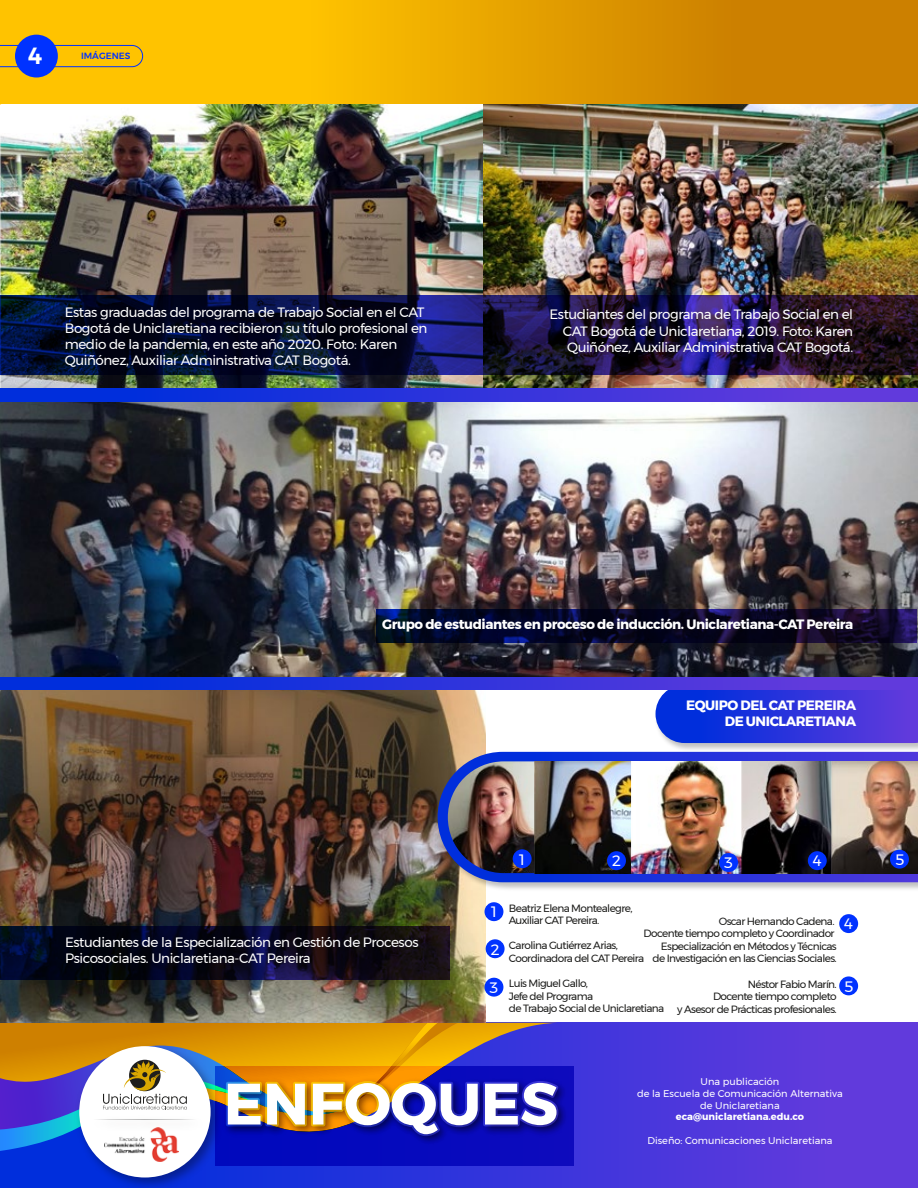
<style>
.page{position:relative;width:918px;height:1188px;background:#fff}
.page>*{position:absolute;margin:0;border:0;box-sizing:border-box;transform-origin:0 0}
.t1{font:700 58.2px "Montserrat";color:#fff}
.t2{font:600 23.4px "Montserrat";color:#fff}
.t3{font:15px "Montserrat";color:#fff}
.t4{font:13.5px/16.2px "Montserrat";letter-spacing:-.03em;color:#fff}
.t5{font:700 13.5px/16.2px "Montserrat";letter-spacing:-.03em;color:#fff;text-align:right}
.t6{font:10.5px/12.6px "Montserrat";letter-spacing:-.06em;color:#1d1d1b}
.t7{font:9.75px/11.7px "Montserrat";color:#fff;text-align:center}
.t8{font:700 9.75px "Montserrat";color:#fff}
.t9{font:500 9px "Montserrat";color:#0032ff}
</style>
<div class="page">
<svg style="left:0;top:1023px;width:918px;height:165px;background:#4b37db"></svg>
<img style="left:226px;top:1067px;width:347px;height:99px">
<div style="left:226px;top:1069px;width:345px;height:95px;background:#070abd"></div>
<img style="left:71px;top:1151px;width:155px;height:37px">
<div style="left:79px;top:1046px;width:132px;height:132px;background:#fff;border-radius:50%"></div>
<svg style="left:0;top:1023px;width:561px;height:128px;background:#8a6f71"></svg>
<img style="left:104px;top:1128px;width:75px;height:33px">
<div style="left:0;top:0;width:918px;height:105px;background:linear-gradient(to right,#ffd400,#c67900)"></div>
<svg style="left:0;top:45px;width:143px;height:22px;background:#e8b516"></svg>
<div style="left:15px;top:35px;width:43px;height:43px;background:#0032ff;border-radius:50%"></div>
<svg style="left:656px;top:690px;width:262px;height:53px;background:#2e36dc"></svg>
<img style="left:0;top:401px;width:918px;height:276px">
<img style="left:0;top:105px;width:483px;height:283px">
<img style="left:483px;top:105px;width:435px;height:283px">
<img style="left:0;top:690px;width:486px;height:333px">
<svg style="left:0;top:677px;width:918px;height:13px;background:#2f33dc"></svg>
<svg style="left:0;top:388px;width:918px;height:13px;background:#2f33dc"></svg>
<svg style="left:0;top:296px;width:918px;height:78px;background:#111038"></svg>
<svg style="left:0;top:926px;width:449px;height:53px;background:#09081a"></svg>
<svg style="left:377px;top:610px;width:540px;height:33px;background:#080828"></svg>
<div style="left:485px;top:902px;width:18px;height:19px;background:#0032ff;border-radius:50%"></div>
<div style="left:486px;top:939px;width:19px;height:19px;background:#0032ff;border-radius:50%"></div>
<div style="left:485px;top:978px;width:18px;height:19px;background:#0032ff;border-radius:50%"></div>
<div style="left:839px;top:914px;width:19px;height:19px;background:#0032ff;border-radius:50%"></div>
<img style="left:435px;top:749px;width:483px;height:144px">
<svg style="left:438px;top:752px;width:480px;height:130px;background:#303bc2"></svg>
<img style="left:448px;top:761px;width:86px;height:112px">
<img style="left:534px;top:761px;width:98px;height:112px">
<img style="left:632px;top:761px;width:109px;height:112px">
<img style="left:741px;top:761px;width:90px;height:112px">
<img style="left:831px;top:761px;width:87px;height:112px">
<div style="left:513px;top:849px;width:19px;height:19px;background:#0032ff;border-radius:50%"></div>
<div style="left:607px;top:851px;width:19px;height:19px;background:#0032ff;border-radius:50%"></div>
<div style="left:719px;top:853px;width:19px;height:19px;background:#0032ff;border-radius:50%"></div>
<div style="left:808px;top:851px;width:19px;height:19px;background:#0032ff;border-radius:50%"></div>
<div style="left:890px;top:850px;width:19px;height:19px;background:#0032ff;border-radius:50%"></div>
<div style="left:839px;top:976px;width:19px;height:19px;background:#0032ff;border-radius:50%"></div>
<h2 class="t2" style="left:28px;top:37px;width:16px">4</h2>
<p class="t9" style="left:81px;top:49px;width:51px">IMÁGENES</p>
<p class="t4" style="left:65px;top:304px;width:364px">Estas graduadas del programa de Trabajo Social en el CAT Bogotá de Uniclaretiana recibieron su título profesional en medio de la pandemia, en este año 2020. Foto: Karen Quiñónez, Auxiliar Administrativa CAT Bogotá.</p>
<p class="t4" style="left:550px;top:306px;width:305px;text-align:right">Estudiantes del programa de Trabajo Social en el<br>CAT Bogotá de Uniclaretiana, 2019. Foto: Karen<br>Quiñónez, Auxiliar Administrativa CAT Bogotá.</p>
<p class="t5" style="left:382px;top:617px;width:472px">Grupo de estudiantes en proceso de inducción. Uniclaretiana-CAT Pereira</p>
<p class="t5" style="left:686px;top:697px;width:172px">EQUIPO DEL CAT PEREIRA<br>DE UNICLARETIANA</p>
<p class="t4" style="left:65px;top:934px;width:355px">Estudiantes de la Especialización en Gestión de Procesos<br>Psicosociales. Uniclaretiana-CAT Pereira</p>
<p class="t3" style="left:519px;top:848px;width:7px">1</p>
<p class="t3" style="left:612px;top:850px;width:10px">2</p>
<p class="t3" style="left:724px;top:852px;width:10px">3</p>
<p class="t3" style="left:813px;top:850px;width:10px">4</p>
<p class="t3" style="left:895px;top:848px;width:11px">5</p>
<p class="t3" style="left:491px;top:901px;width:7px">1</p>
<p class="t3" style="left:491px;top:938px;width:10px">2</p>
<p class="t3" style="left:490px;top:976px;width:10px">3</p>
<p class="t6" style="left:509px;top:902px;width:125px">Beatriz Elena Montealegre,<br>Auxiliar CAT Pereira.</p>
<p class="t6" style="left:509px;top:939px;width:137px">Carolina Gutiérrez Arias,<br>Coordinadora del CAT Pereira</p>
<p class="t6" style="left:509px;top:977px;width:157px">Luis Miguel Gallo,<br>Jefe del Programa<br>de Trabajo Social de Uniclaretiana</p>
<p class="t6" style="left:644px;top:914px;width:195px;text-align:right">Oscar Hernando Cadena.<br>Docente tiempo completo y Coordinador Especialización en Métodos y Técnicas<br>de Investigación en las Ciencias Sociales.</p>
<p class="t6" style="left:677px;top:977px;width:161px;text-align:right">Néstor Fabio Marín.<br>Docente tiempo completo<br>y Asesor de Prácticas profesionales.</p>
<p class="t3" style="left:844px;top:913px;width:10px">4</p>
<p class="t3" style="left:844px;top:975px;width:11px">5</p>
<h1 class="t1" style="left:224px;top:1057px;width:336px">ENFOQUES</h1>
<p class="t7" style="left:637px;top:1076px;width:207px">Una publicación<br>de la Escuela de Comunicación Alternativa de Uniclaretiana</p>
<p class="t8" style="left:676px;top:1109px;width:130px">eca@uniclaretiana.edu.co</p>
<p class="t7" style="left:647px;top:1134px;width:187px">Diseño: Comunicaciones Uniclaretiana</p>
</div>
